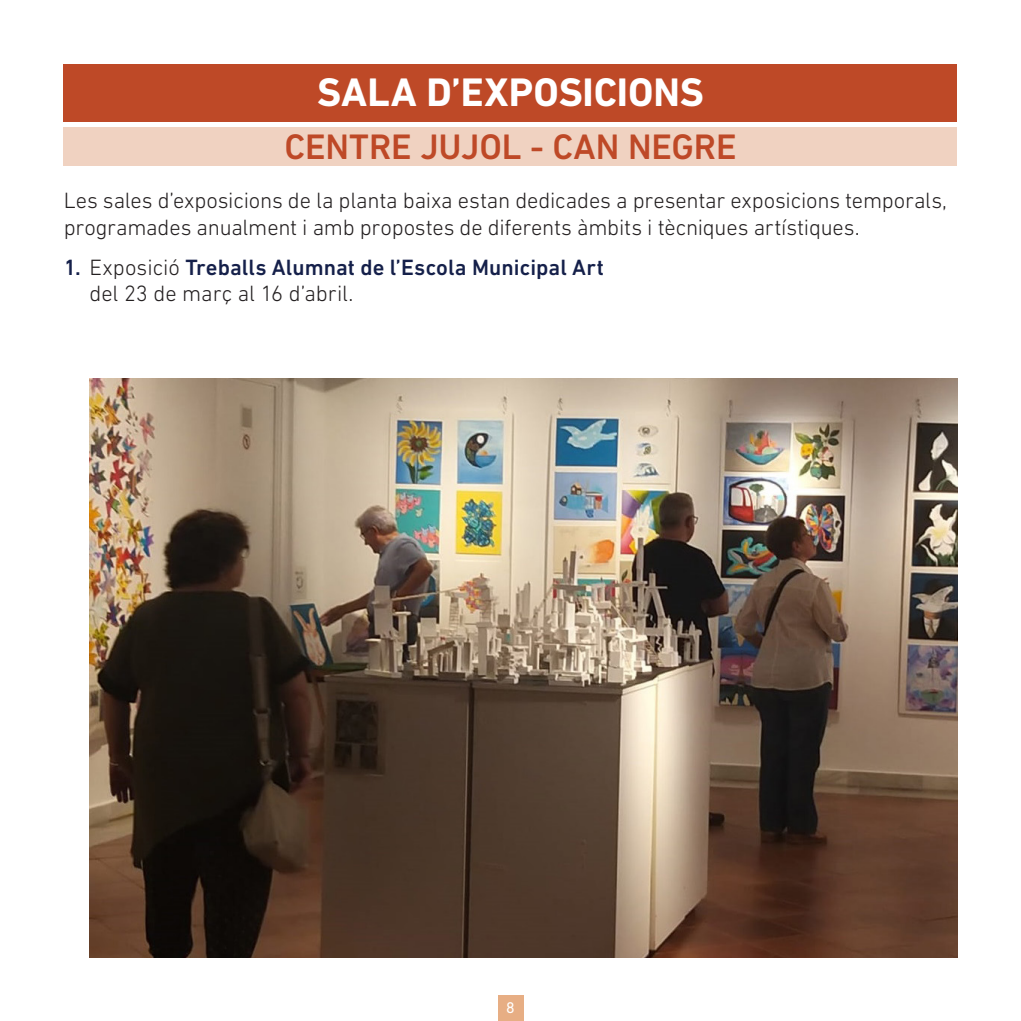
<style>
.page{position:relative;width:1021px;height:1021px;background:#fff}
.page>*{position:absolute;margin:0;border:0;box-sizing:border-box;transform-origin:0 0}
.t1{font:700 40.5px "DIN Next LT Pro";color:#fff}
.t2{font:500 36px "DIN Next LT Pro";letter-spacing:-.005em;color:#be4927}
.t3{font:300 22.5px/27px "DIN Next LT Pro";letter-spacing:-.01em;color:#231f20}
.t4{font:500 22.5px/25.9px "DIN Next LT Pro";letter-spacing:.005em;color:#15204a}
.t5{font:15.75px "DIN Next LT Pro";color:#fff}
.s1{font-weight:300;color:#231f20}
</style>
<div class="page">
<img style="left:89px;top:378px;width:868px;height:579px">
<div style="left:64px;top:128px;width:893px;height:38px;background:#f0d2c1"></div>
<div style="left:64px;top:64px;width:893px;height:57px;background:#be4927"></div>
<div style="left:497px;top:995px;width:26px;height:25px;background:#e7ae84"></div>
<h1 class="t1" style="left:317px;top:69px;width:388px">SALA D’EXPOSICIONS</h1>
<h2 class="t2" style="left:284px;top:126px;width:454px">CENTRE JUJOL - CAN NEGRE</h2>
<p class="t3" style="left:64px;top:187px;width:884px">Les sales d’exposicions de la planta baixa estan dedicades a presentar exposicions temporals, programades anualment i amb propostes de diferents àmbits i tècniques artístiques.</p>
<p class="t4" style="left:89px;top:254px;width:516px;text-indent:-26px">1. <span class="s1">Exposició</span> Treballs Alumnat de l’Escola Municipal Art <span class="s1">del 23 de març al 16 d’abril.</span></p>
<p class="t5" style="left:506px;top:998px;width:10px">8</p>
</div>
